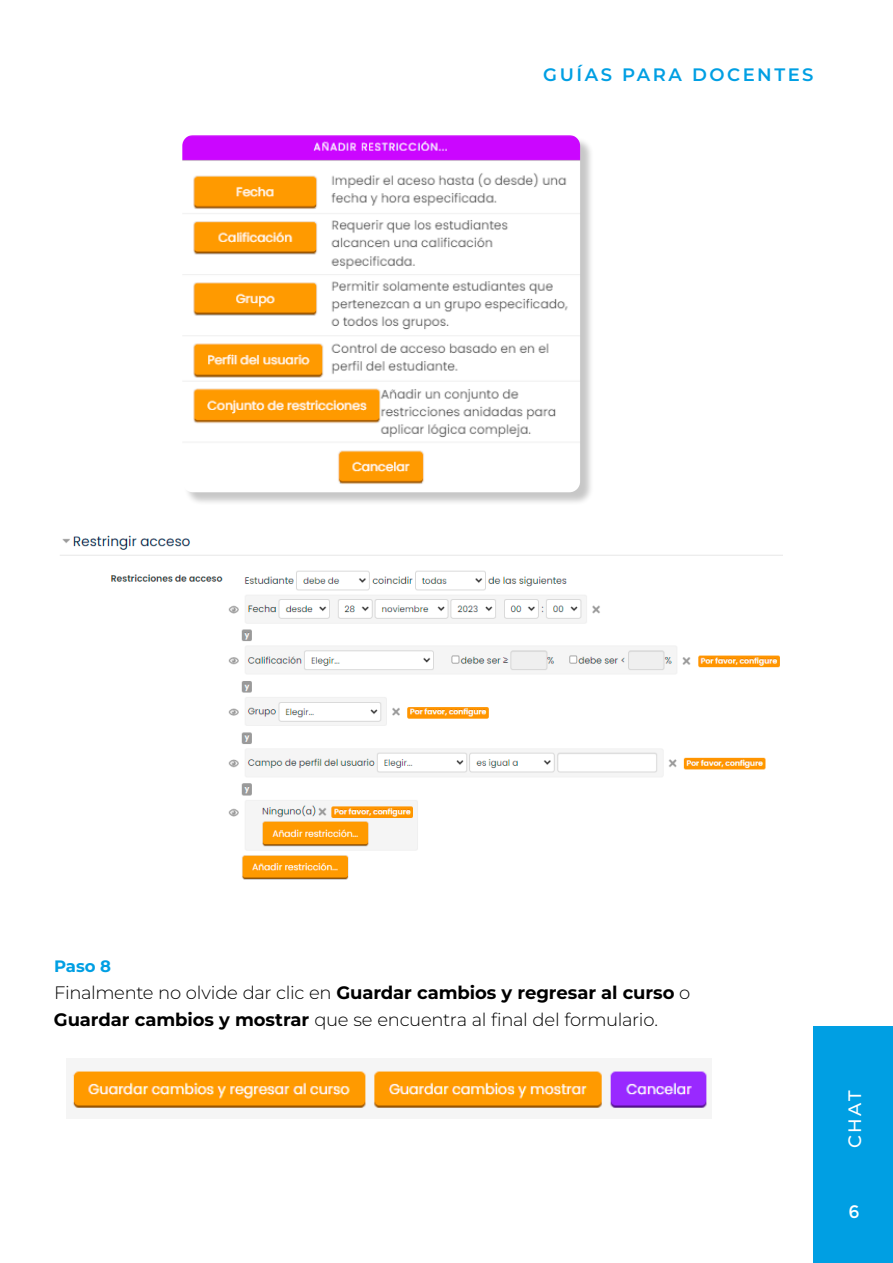
<style>
.page{position:relative;width:893px;height:1263px;background:#fff}
.page>*{position:absolute;margin:0;border:0;box-sizing:border-box;transform-origin:0 0}
.t1{font:300 18px/27px "Montserrat";letter-spacing:-.02em;color:#000}
.t2{font:600 18px "Montserrat";letter-spacing:.14em;color:#009fe3}
.t3{font:500 18px "Montserrat";color:#fff}
.t4{font:18px "Montserrat";color:#fff}
.t5{font:700 16.5px "Montserrat";color:#009fe3}
.s1{font-weight:700}
</style>
<div class="page">
<div style="left:814px;top:1026px;width:79px;height:237px;background:#009fe3"></div>
<img style="left:72px;top:1071px;width:635px;height:37px">
<div style="left:184px;top:137px;width:410px;height:369px;background:#000;opacity:.22"></div>
<img style="left:182px;top:135px;width:398px;height:357px">
<img style="left:60px;top:535px;width:722px;height:345px">
<p class="t2" style="left:543px;top:62px;width:272px">GUÍAS PARA DOCENTES</p>
<p class="t5" style="left:54px;top:954px;width:59px">Paso 8</p>
<p class="t1" style="left:54px;top:979px;width:638px">Finalmente no olvide dar clic en <span class="s1">Guardar cambios y regresar al curso</span> o<br><span class="s1">Guardar cambios y mostrar</span> que se encuentra al final del formulario.</p>
<p class="t3" style="left:842px;top:1148px;width:60px;rotate:-90deg">CHAT</p>
<p class="t4" style="left:848px;top:1201px;width:13px">6</p>
</div>
